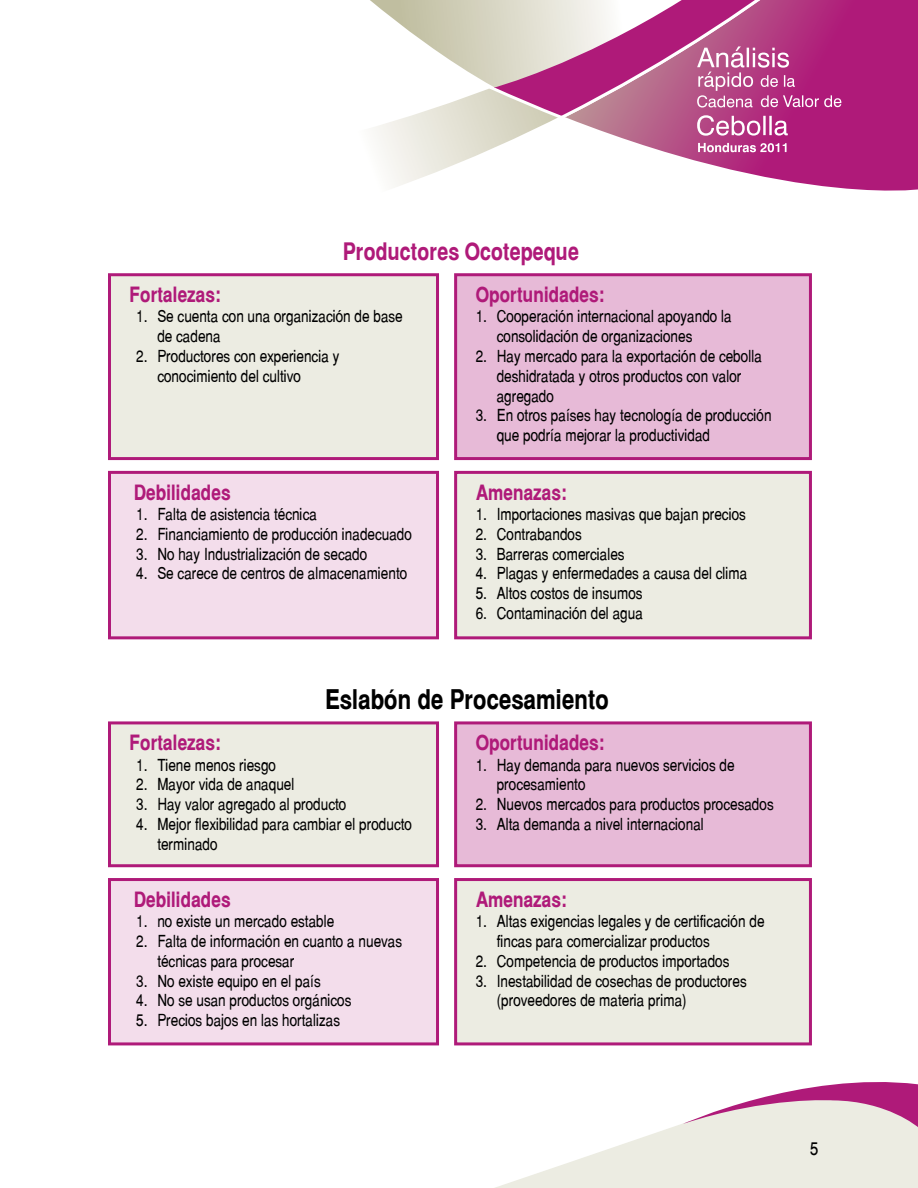
<style>
.page{position:relative;width:918px;height:1188px;background:#fff}
.page>*{position:absolute;margin:0;border:0;box-sizing:border-box;transform-origin:0 0}
.t1{font:700 27px "Switzerland Narrow";color:#000}
.t2{font:700 24px "Switzerland Narrow";color:#af1a79}
.t3{font:700 21px "Switzerland Narrow";color:#af1a79}
.t4{font:18px "Switzerland Narrow Plain";color:#000}
.t5{font:16.5px/19.8px "Switzerland Narrow Plain";color:#000}
</style>
<div class="page">
<svg style="left:495px;top:1123px;width:423px;height:65px;fill:#ecece2"></svg>
<svg style="left:683px;top:1082px;width:235px;height:45px"></svg>
<svg style="left:373px;top:89px;width:545px;height:102px"></svg>
<svg style="left:487px;top:0;width:431px;height:121px;background:#b53e85"></svg>
<svg style="left:370px;top:0;width:312px;height:87px"></svg>
<svg style="left:698px;top:143px;width:89px;height:9px"></svg>
<svg style="left:697px;top:115px;width:91px;height:21px"></svg>
<svg style="left:697px;top:46px;width:144px;height:62px;background:#be5393"></svg>
<div style="left:108px;top:273px;width:331px;height:187px;background:#ecece2;border:3px solid #af1a79"></div>
<div style="left:108px;top:471px;width:331px;height:168px;background:#f3ddeb;border:3px solid #af1a79"></div>
<div style="left:454px;top:273px;width:358px;height:187px;background:#e7bad7;border:3px solid #af1a79"></div>
<div style="left:454px;top:471px;width:358px;height:168px;background:#ecece2;border:3px solid #af1a79"></div>
<div style="left:108px;top:721px;width:331px;height:146px;background:#ecece2;border:3px solid #af1a79"></div>
<div style="left:108px;top:878px;width:331px;height:167px;background:#f3ddeb;border:3px solid #af1a79"></div>
<div style="left:454px;top:721px;width:358px;height:146px;background:#e7bad7;border:3px solid #af1a79"></div>
<div style="left:454px;top:878px;width:358px;height:167px;background:#ecece2;border:3px solid #af1a79"></div>
<p class="t3" style="left:130px;top:282px;width:93px">Fortalezas:</p>
<h2 class="t2" style="left:343px;top:237px;width:238px">Productores Ocotepeque</h2>
<p class="t3" style="left:476px;top:282px;width:130px">Oportunidades:</p>
<p class="t5" style="left:157px;top:306px;width:247px;text-indent:-21px">1. Se cuenta con una organización de base de cadena</p>
<p class="t5" style="left:157px;top:346px;width:184px;text-indent:-21px">2. Productores con experiencia y conocimiento del cultivo</p>
<p class="t3" style="left:134px;top:480px;width:98px">Debilidades</p>
<p class="t5" style="left:136px;top:504px;width:182px">1. Falta de asistencia técnica</p>
<p class="t5" style="left:136px;top:524px;width:277px">2. Financiamiento de producción inadecuado</p>
<p class="t5" style="left:136px;top:544px;width:233px">3. No hay Industrialización de secado</p>
<p class="t5" style="left:136px;top:563px;width:273px">4. Se carece de centros de almacenamiento</p>
<p class="t5" style="left:497px;top:306px;width:237px;text-indent:-21px">1. Cooperación internacional apoyando la consolidación de organizaciones</p>
<p class="t5" style="left:497px;top:346px;width:267px;text-indent:-21px">2. Hay mercado para la exportación de cebolla deshidratada y otros productos con valor agregado</p>
<p class="t5" style="left:497px;top:405px;width:276px;text-indent:-21px">3. En otros países hay tecnología de producción que podría mejorar la productividad</p>
<p class="t3" style="left:476px;top:480px;width:93px">Amenazas:</p>
<p class="t5" style="left:476px;top:504px;width:272px">1. Importaciones masivas que bajan precios</p>
<p class="t5" style="left:476px;top:524px;width:108px">2. Contrabandos</p>
<p class="t5" style="left:476px;top:544px;width:150px">3. Barreras comerciales</p>
<p class="t5" style="left:476px;top:563px;width:273px">4. Plagas y enfermedades a causa del clima</p>
<p class="t5" style="left:476px;top:583px;width:168px">5. Altos costos de insumos</p>
<p class="t5" style="left:476px;top:603px;width:169px">6. Contaminación del agua</p>
<p class="t3" style="left:130px;top:730px;width:93px">Fortalezas:</p>
<h1 class="t1" style="left:325px;top:684px;width:285px">Eslabón de Procesamiento</h1>
<p class="t3" style="left:476px;top:730px;width:130px">Oportunidades:</p>
<p class="t5" style="left:136px;top:755px;width:141px">1. Tiene menos riesgo</p>
<p class="t5" style="left:136px;top:774px;width:160px">2. Mayor vida de anaquel</p>
<p class="t5" style="left:136px;top:794px;width:212px">3. Hay valor agregado al producto</p>
<p class="t5" style="left:157px;top:814px;width:256px;text-indent:-21px">4. Mejor flexibilidad para cambiar el producto terminado</p>
<p class="t3" style="left:134px;top:887px;width:98px">Debilidades</p>
<p class="t5" style="left:136px;top:911px;width:200px">1. no existe un mercado estable</p>
<p class="t5" style="left:157px;top:931px;width:246px;text-indent:-21px">2. Falta de información en cuanto a nuevas técnicas para procesar</p>
<p class="t5" style="left:136px;top:971px;width:186px">3. No existe equipo en el país</p>
<p class="t5" style="left:136px;top:990px;width:217px">4. No se usan productos orgánicos</p>
<p class="t5" style="left:136px;top:1010px;width:205px">5. Precios bajos en las hortalizas</p>
<p class="t5" style="left:497px;top:755px;width:239px;text-indent:-21px">1. Hay demanda para nuevos servicios de procesamiento</p>
<p class="t5" style="left:476px;top:794px;width:300px">2. Nuevos mercados para productos procesados</p>
<p class="t5" style="left:476px;top:814px;width:230px">3. Alta demanda a nivel internacional</p>
<p class="t3" style="left:476px;top:887px;width:93px">Amenazas:</p>
<p class="t5" style="left:497px;top:911px;width:269px;text-indent:-21px">1. Altas exigencias legales y de certificación de fincas para comercializar productos</p>
<p class="t5" style="left:476px;top:951px;width:255px">2. Competencia de productos importados</p>
<p class="t5" style="left:497px;top:971px;width:252px;text-indent:-21px">3. Inestabilidad de cosechas de productores (proveedores de materia prima)</p>
<p class="t4" style="left:810px;top:1138px;width:10px">5</p>
</div>
